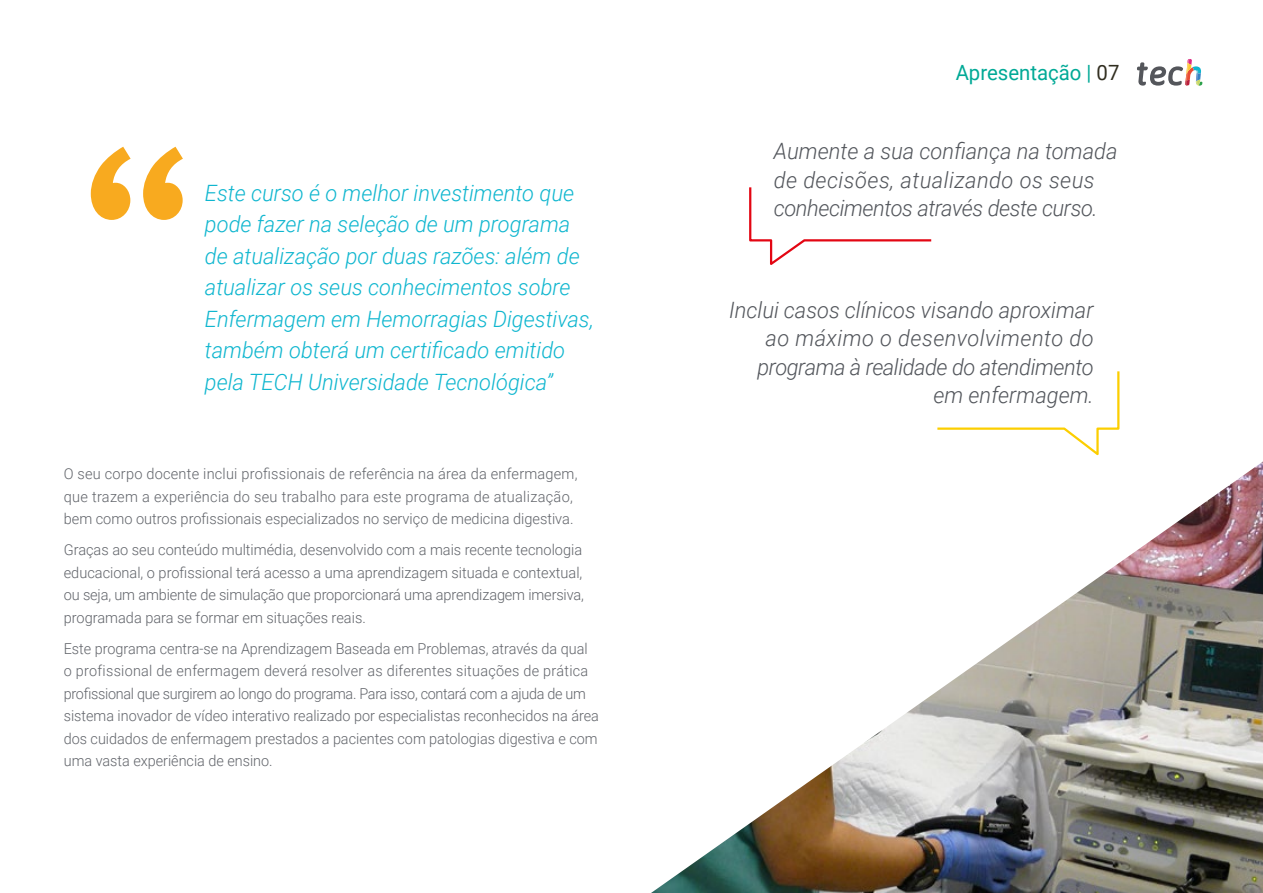
<style>
.page{position:relative;width:1263px;height:893px;background:#fff}
.page>*{position:absolute;margin:0;border:0;box-sizing:border-box;transform-origin:0 0}
.t1{font:italic 300 22.5px/31.5px "Roboto";color:#0fb6cf}
.t2{font:italic 300 22.5px/28.5px "Roboto";color:#52555b;text-align:right}
.t3{font:21px "Roboto";color:#00a996}
.t4{font:300 15px/22.5px "Roboto";color:#61646a}
.t5{font:300 15px/22.5px "Roboto";color:#61646a;scale:.96 1}
.s1{color:#312e20}
</style>
<div class="page">
<svg style="left:91px;top:147px;width:92px;height:73px"></svg>
<svg style="left:937px;top:371px;width:183px;height:85px"></svg>
<img style="left:651px;top:461px;width:612px;height:432px">
<svg style="left:749px;top:187px;width:183px;height:78px"></svg>
<svg style="left:1137px;top:59px;width:65px;height:27px"></svg>
<p class="t1" style="left:205px;top:176px;width:391px">Este curso é o melhor investimento que pode fazer na seleção de um programa de atualização por duas razões: além de atualizar os seus conhecimentos sobre Enfermagem em Hemorragias Digestivas, também obterá um certificado emitido pela TECH Universidade Tecnológica”</p>
<p class="t4" style="left:64px;top:462px;width:515px">O seu corpo docente inclui profissionais de referência na área da enfermagem, que trazem a experiência do seu trabalho para este programa de atualização, bem como outros profissionais especializados no serviço de medicina digestiva.</p>
<p class="t4" style="left:64px;top:538px;width:522px;text-align:justify">Graças ao seu conteúdo multimédia, desenvolvido com a mais recente tecnologia educacional, o profissional terá acesso a uma aprendizagem situada e contextual, ou seja, um ambiente de simulação que proporcionará uma aprendizagem imersiva, programada para se formar em situações reais.</p>
<p class="t5" style="left:64px;top:636px;width:559px">Este programa centra-se na Aprendizagem Baseada em Problemas, através da qual o profissional de enfermagem deverá resolver as diferentes situações de prática profissional que surgirem ao longo do programa. Para isso, contará com a ajuda de um sistema inovador de vídeo interativo realizado por especialistas reconhecidos na área dos cuidados de enfermagem prestados a pacientes com patologias digestiva e com uma vasta experiência de ensino.</p>
<h2 class="t3" style="left:956px;top:57px;width:165px">Apresentação | <span class="s1">07</span></h2>
<h1 class="t2" style="left:774px;top:136px;width:345px;text-align:left">Aumente a sua confiança na tomada de decisões, atualizando os seus conhecimentos através deste curso.</h1>
<h1 class="t2" style="left:729px;top:295px;width:366px">Inclui casos clínicos visando aproximar ao máximo o desenvolvimento do programa à realidade do atendimento em enfermagem.</h1>
</div>
